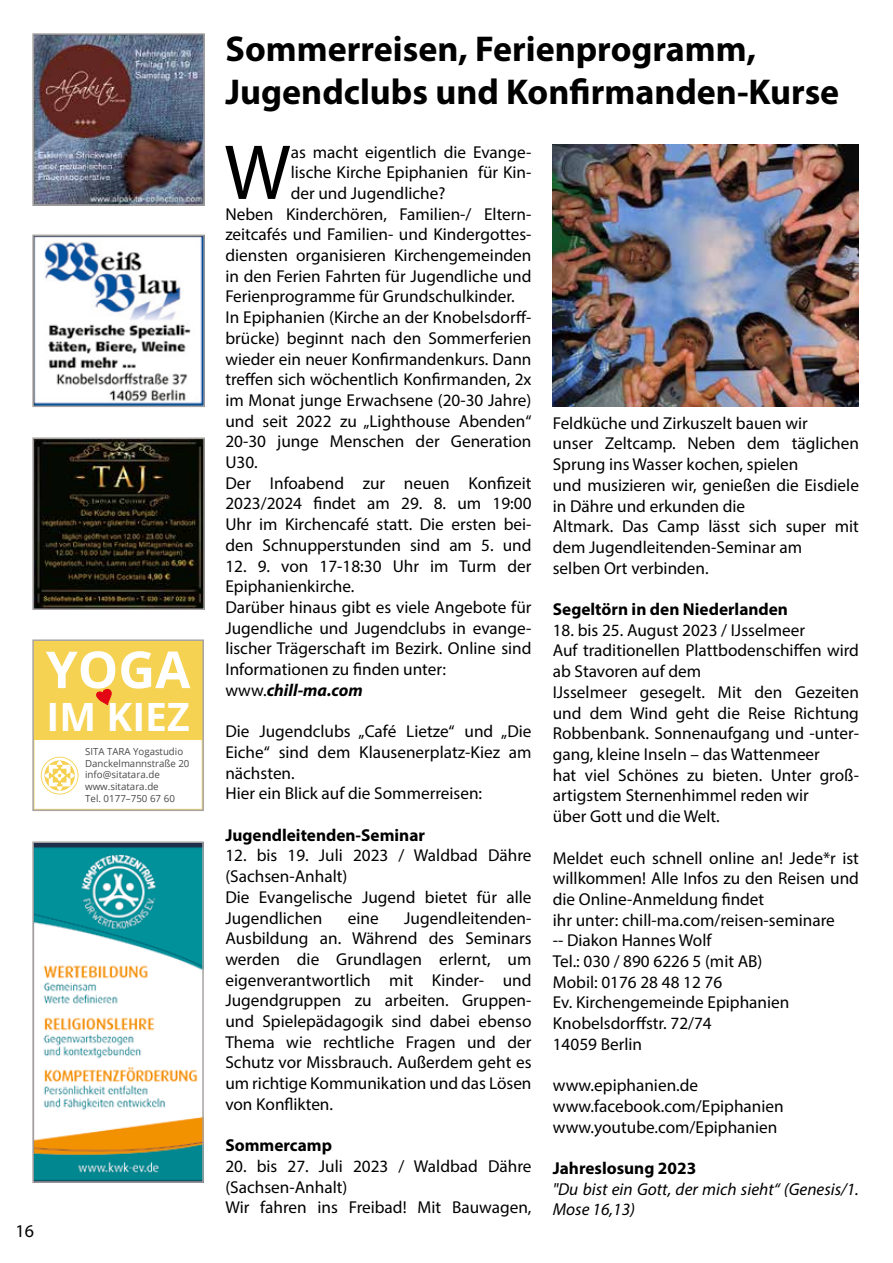
<style>
.page{position:relative;width:893px;height:1263px;background:#fff}
.page>*{position:absolute;margin:0;border:0;box-sizing:border-box;transform-origin:0 0}
.t1{font:78.6px "Myriad Pro";color:#000}
.t2{font:700 51px "Open Sans";color:#fff}
.t3{font:700 39px "Open Sans";color:#fff}
.t4{font:700 36px/43.2px "Myriad Pro";color:#000}
.t5{font:18px "Myriad Pro";color:#000}
.t6{font:17.25px/20.7px "Myriad Pro";color:#000}
.t7{font:700 17.25px "Myriad Pro";color:#000}
.t8{font:italic 17.25px/20.7px "Myriad Pro";color:#000}
.t9{font:9.75px/11.7px "Open Sans";color:#494949}
.s1{font-weight:700;font-style:italic}
</style>
<div class="page">
<img style="left:35px;top:36px;width:167px;height:167px">
<div style="left:32px;top:33px;width:173px;height:173px;border:2px solid #a8a4a3"></div>
<img style="left:35px;top:238px;width:167px;height:166px">
<div style="left:32px;top:235px;width:173px;height:172px;border:2px solid #a8a4a3"></div>
<img style="left:35px;top:440px;width:167px;height:167px">
<div style="left:32px;top:437px;width:173px;height:173px;border:2px solid #a8a4a3"></div>
<svg style="left:35px;top:642px;width:166px;height:153px"></svg>
<div style="left:32px;top:639px;width:172px;height:172px;border:2px solid #a8a4a3"></div>
<img style="left:35px;top:844px;width:166px;height:336px">
<div style="left:32px;top:841px;width:172px;height:342px;border:2px solid #a8a4a3"></div>
<img style="left:553px;top:145px;width:306px;height:261px">
<h2 class="t2" style="left:46px;top:634px;width:146px">YOGA</h2>
<h3 class="t3" style="left:47px;top:689px;width:145px">IM KIEZ</h3>
<p class="t9" style="left:85px;top:745px;width:106px">SITA TARA Yogastudio<br>Danckelmannstraße 20 info@sitatara.de www.sitatara.de<br>Tel. 0177–750 67 60</p>
<p class="t5" style="left:16px;top:1219px;width:20px">16</p>
<h3 class="t4" style="left:225px;top:26px;width:615px">Sommerreisen, Ferienprogramm,<br>Jugendclubs und Konfirmanden-Kurse</h3>
<h1 class="t1" style="left:224px;top:124px;width:68px">W</h1>
<p class="t6" style="left:291px;top:141px;width:242px">as macht eigentlich die Evange-</p>
<p class="t6" style="left:291px;top:162px;width:242px">lische Kirche Epiphanien für Kin-</p>
<p class="t6" style="left:291px;top:183px;width:156px">der und Jugendliche?</p>
<p class="t6" style="left:225px;top:203px;width:308px">Neben Kinderchören, Familien-/ Eltern-</p>
<p class="t6" style="left:225px;top:224px;width:308px">zeitcafés und Familien- und Kindergottes-</p>
<p class="t6" style="left:225px;top:245px;width:308px">diensten organisieren Kirchengemeinden</p>
<p class="t6" style="left:225px;top:265px;width:308px">in den Ferien Fahrten für Jugendliche und</p>
<p class="t6" style="left:225px;top:286px;width:291px">Ferienprogramme für Grundschulkinder.</p>
<p class="t6" style="left:225px;top:307px;width:308px">In Epiphanien (Kirche an der Knobelsdorff-</p>
<p class="t6" style="left:225px;top:327px;width:308px">brücke) beginnt nach den Sommerferien</p>
<p class="t6" style="left:225px;top:348px;width:308px">wieder ein neuer Konfirmandenkurs. Dann</p>
<p class="t6" style="left:225px;top:369px;width:308px">treffen sich wöchentlich Konfirmanden, 2x</p>
<p class="t6" style="left:225px;top:390px;width:308px">im Monat junge Erwachsene (20-30 Jahre)</p>
<p class="t6" style="left:225px;top:410px;width:308px">und seit 2022 zu „Lighthouse Abenden“</p>
<p class="t6" style="left:225px;top:431px;width:308px">20-30 junge Menschen der Generation</p>
<p class="t6" style="left:225px;top:452px;width:34px">U30.</p>
<p class="t6" style="left:225px;top:472px;width:308px">Der Infoabend zur neuen Konfizeit</p>
<p class="t6" style="left:225px;top:493px;width:308px">2023/2024 findet am 29. 8. um 19:00</p>
<p class="t6" style="left:225px;top:514px;width:308px">Uhr im Kirchencafé statt. Die ersten bei-</p>
<p class="t6" style="left:225px;top:534px;width:308px">den Schnupperstunden sind am 5. und</p>
<p class="t6" style="left:225px;top:555px;width:308px">12. 9. von 17-18:30 Uhr im Turm der<br>Epiphanienkirche.<br>Darüber hinaus gibt es viele Angebote für<br>Jugendliche und Jugendclubs in evange&shy;lischer Trägerschaft im Bezirk. Online sind<br>Informationen zu finden unter: www.<span class="s1">chill-ma.com</span></p>
<p class="t6" style="left:225px;top:721px;width:308px">Die Jugendclubs „Café Lietze“ und „Die<br>Eiche“ sind dem Klausenerplatz-Kiez am nächsten.<br>Hier ein Blick auf die Sommerreisen:</p>
<p class="t7" style="left:225px;top:824px;width:201px">Jugendleitenden-Seminar</p>
<p class="t6" style="left:225px;top:845px;width:308px">12. bis 19. Juli 2023 / Waldbad Dähre (Sachsen-Anhalt)<br>Die Evangelische Jugend bietet für alle<br>Jugendlichen</p>
<p class="t6" style="left:225px;top:907px;width:308px;text-align:justify;text-indent:179px">Jugendleitenden-Ausbildung an. Während des Seminars werden die Grundlagen erlernt, um eigenverantwortlich mit Kinder- und Jugendgruppen zu arbeiten. Gruppen&shy;und Spielepädagogik sind dabei ebenso Thema wie rechtliche Fragen und der Schutz vor Missbrauch. Außerdem geht es um richtige Kommunikation und das Lösen von Konflikten.</p>
<p class="t7" style="left:225px;top:1134px;width:108px">Sommercamp</p>
<p class="t6" style="left:225px;top:1155px;width:308px">20. bis 27. Juli 2023 / Waldbad Dähre (Sachsen-Anhalt)<br>Wir fahren ins Freibad! Mit Bauwagen,</p>
<p class="t6" style="left:348px;top:907px;width:32px">eine</p>
<p class="t6" style="left:553px;top:412px;width:308px">Feldküche und Zirkuszelt bauen wir<br>unser Zeltcamp. Neben dem täglichen Sprung ins Wasser kochen, spielen<br>und musizieren wir, genießen die Eisdiele in Dähre und erkunden die<br>Altmark. Das Camp lässt sich super mit dem Jugendleitenden-Seminar am<br>selben Ort verbinden.</p>
<p class="t7" style="left:553px;top:598px;width:237px">Segeltörn in den Niederlanden</p>
<p class="t6" style="left:553px;top:619px;width:308px">18. bis 25. August 2023 / IJsselmeer<br>Auf traditionellen Plattbodenschiffen wird ab Stavoren auf dem<br>IJsselmeer gesegelt. Mit den Gezeiten und dem Wind geht die Reise Richtung Robbenbank. Sonnenaufgang und -unter&shy;gang, kleine Inseln – das Wattenmeer<br>hat viel Schönes zu bieten. Unter groß&shy;artigstem Sternenhimmel reden wir<br>über Gott und die Welt.</p>
<p class="t6" style="left:553px;top:847px;width:308px">Meldet euch schnell online an! Jede*r ist willkommen! Alle Infos zu den Reisen und die Online-Anmeldung findet<br>ihr unter: chill-ma.com/reisen-seminare<br>-- Diakon Hannes Wolf<br>Tel.: 030 / 890 6226 5 (mit AB)<br>Mobil: 0176 28 48 12 76<br>Ev. Kirchengemeinde Epiphanien<br>Knobelsdorffstr. 72/74<br>14059 Berlin</p>
<p class="t6" style="left:553px;top:1075px;width:232px">www.epiphanien.de www.facebook.com/Epiphanien www.youtube.com/Epiphanien</p>
<p class="t7" style="left:553px;top:1157px;width:145px">Jahreslosung 2023</p>
<p class="t8" style="left:553px;top:1178px;width:308px">"Du bist ein Gott, der mich sieht“ (Genesis/1.<br>Mose 16,13)</p>
</div>
